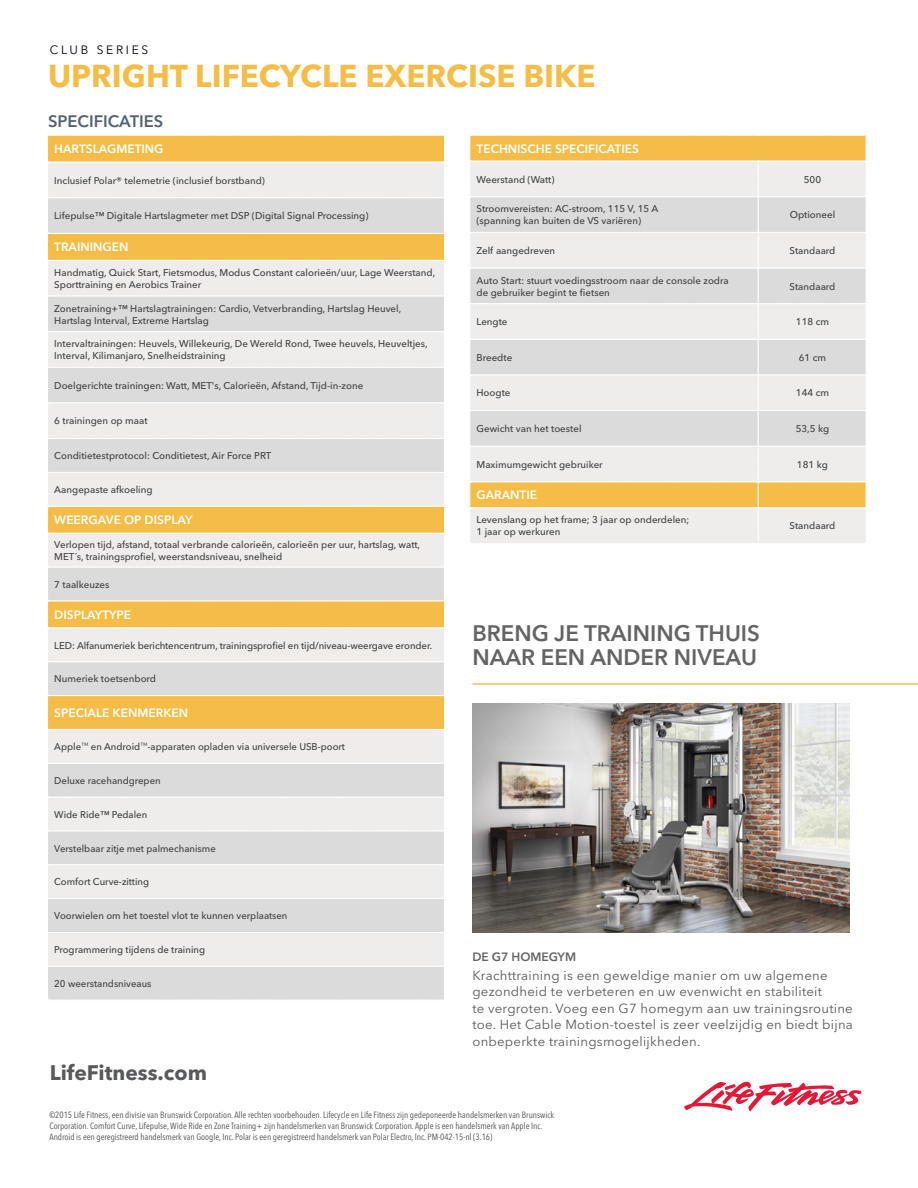
<style>
.page{position:relative;width:918px;height:1188px;background:#fff}
.page>*{position:absolute;margin:0;border:0;box-sizing:border-box;transform-origin:0 0}
.t1{font:700 31.35px "Avenir Next LT Pro";color:#f5bd47}
.t2{font:600 22.2px/24px "Avenir Next LT Pro";color:#636466}
.t3{font:700 20.85px "Avenir Next LT Pro";color:#58595b}
.t4{font:600 16.5px "Avenir Next LT Pro";color:#546371}
.t5{font:13.2px/16.5px "Avenir Next LT Pro";letter-spacing:.02em;color:#58595b}
.t6{font:600 12px "Avenir Next LT Pro";color:#fff}
.t7{font:600 12px "Avenir Next LT Pro";color:#636466}
.t8{font:12px "Avenir Next LT Pro";letter-spacing:.225em;color:#000}
.t9{font:500 9.75px/12px "Avenir Next LT Pro";color:#414042}
.t10{font:condensed 9px/10.8px "Avenir Next LT Pro";color:#4d4d4f}
</style>
<div class="page">
<svg style="left:684px;top:1082px;width:178px;height:29px"></svg>
<svg style="left:469px;top:135px;width:397px;height:408px;background:#e9e1d3"></svg>
<svg style="left:48px;top:135px;width:396px;height:865px;background:#e8dfcc"></svg>
<hr style="left:472px;top:683px;width:446px;height:2px;background:#f5bd47">
<img style="left:472px;top:703px;width:378px;height:229px">
<p class="t8" style="left:50px;top:43px;width:100px">CLUB SERIES</p>
<h1 class="t1" style="left:48px;top:56px;width:549px">UPRIGHT LIFECYCLE EXERCISE BIKE</h1>
<h3 class="t4" style="left:48px;top:111px;width:117px">SPECIFICATIES</h3>
<p class="t6" style="left:54px;top:142px;width:111px">HARTSLAGMETING</p>
<p class="t9" style="left:54px;top:174px;width:212px">Inclusief Polar® telemetrie (inclusief borstband)</p>
<p class="t9" style="left:54px;top:210px;width:316px">Lifepulse™ Digitale Hartslagmeter met DSP (Digital Signal Processing)</p>
<p class="t6" style="left:54px;top:240px;width:76px">TRAININGEN</p>
<p class="t9" style="left:54px;top:266px;width:383px">Handmatig, Quick Start, Fietsmodus, Modus Constant calorieën/uur, Lage Weerstand,<br>Sporttraining en Aerobics Trainer</p>
<p class="t9" style="left:54px;top:302px;width:348px">Zonetraining+™ Hartslagtrainingen: Cardio, Vetverbranding, Hartslag Heuvel,<br>Hartslag Interval, Extreme Hartslag</p>
<p class="t9" style="left:54px;top:338px;width:375px">Intervaltrainingen: Heuvels, Willekeurig, De Wereld Rond, Twee heuvels, Heuveltjes,<br>Interval, Kilimanjaro, Snelheidstraining</p>
<p class="t9" style="left:54px;top:379px;width:310px">Doelgerichte trainingen: Watt, MET's, Calorieën, Afstand, Tijd-in-zone</p>
<p class="t9" style="left:54px;top:415px;width:95px">6 trainingen op maat</p>
<p class="t9" style="left:54px;top:450px;width:219px">Conditietestprotocol: Conditietest, Air Force PRT</p>
<p class="t9" style="left:54px;top:484px;width:100px">Aangepaste afkoeling</p>
<p class="t6" style="left:54px;top:513px;width:140px">WEERGAVE OP DISPLAY</p>
<p class="t9" style="left:54px;top:538px;width:367px">Verlopen tijd, afstand, totaal verbrande calorieën, calorieën per uur, hartslag, watt,<br>MET´s, trainingsprofiel, weerstandsniveau, snelheid</p>
<p class="t9" style="left:54px;top:578px;width:57px">7 taalkeuzes</p>
<p class="t6" style="left:54px;top:607px;width:78px">DISPLAYTYPE</p>
<p class="t9" style="left:54px;top:639px;width:380px">LED: Alfanumeriek berichtencentrum, trainingsprofiel en tijd/niveau-weergave eronder.</p>
<p class="t9" style="left:54px;top:673px;width:103px">Numeriek toetsenbord</p>
<p class="t6" style="left:54px;top:706px;width:135px">SPECIALE KENMERKEN</p>
<p class="t9" style="left:54px;top:741px;width:292px">Apple<sup>™</sup> en Android<sup>™</sup>-apparaten opladen via universele USB-poort</p>
<p class="t9" style="left:54px;top:774px;width:108px">Deluxe racehandgrepen</p>
<p class="t9" style="left:54px;top:808px;width:94px">Wide Ride™ Pedalen</p>
<p class="t9" style="left:54px;top:842px;width:163px">Verstelbaar zitje met palmechanisme</p>
<p class="t9" style="left:54px;top:876px;width:96px">Comfort Curve-zitting</p>
<p class="t9" style="left:54px;top:910px;width:235px">Voorwielen om het toestel vlot te kunnen verplaatsen</p>
<p class="t9" style="left:54px;top:944px;width:152px">Programmering tijdens de training</p>
<p class="t9" style="left:54px;top:978px;width:99px">20 weerstandsniveaus</p>
<h3 class="t3" style="left:50px;top:1060px;width:159px">LifeFitness.com</h3>
<p class="t6" style="left:477px;top:141px;width:164px">TECHNISCHE SPECIFICATIES</p>
<p class="t9" style="left:477px;top:173px;width:79px">Weerstand (Watt)</p>
<p class="t9" style="left:804px;top:173px;width:19px">500</p>
<p class="t9" style="left:477px;top:203px;width:184px">Stroomvereisten: AC-stroom, 115 V, 15 A (spanning kan buiten de VS variëren)</p>
<p class="t9" style="left:790px;top:209px;width:47px">Optioneel</p>
<p class="t9" style="left:477px;top:244px;width:80px">Zelf aangedreven</p>
<p class="t9" style="left:790px;top:244px;width:47px">Standaard</p>
<p class="t9" style="left:477px;top:274px;width:254px">Auto Start: stuurt voedingsstroom naar de console zodra de gebruiker begint te fietsen</p>
<p class="t9" style="left:790px;top:280px;width:47px">Standaard</p>
<p class="t9" style="left:477px;top:316px;width:33px">Lengte</p>
<p class="t9" style="left:796px;top:316px;width:35px">118 cm</p>
<p class="t9" style="left:477px;top:351px;width:37px">Breedte</p>
<p class="t9" style="left:799px;top:351px;width:29px">61 cm</p>
<p class="t9" style="left:477px;top:387px;width:35px">Hoogte</p>
<p class="t9" style="left:796px;top:387px;width:35px">144 cm</p>
<p class="t9" style="left:477px;top:423px;width:107px">Gewicht van het toestel</p>
<p class="t9" style="left:796px;top:423px;width:35px">53,5 kg</p>
<p class="t9" style="left:477px;top:458px;width:128px">Maximumgewicht gebruiker</p>
<p class="t9" style="left:797px;top:458px;width:33px">181 kg</p>
<p class="t6" style="left:477px;top:488px;width:62px">GARANTIE</p>
<p class="t9" style="left:477px;top:514px;width:214px">Levenslang op het frame; 3 jaar op onderdelen;<br>1 jaar op werkuren</p>
<p class="t9" style="left:790px;top:520px;width:47px">Standaard</p>
<h2 class="t2" style="left:472px;top:621px;width:289px">BRENG JE TRAINING THUIS<br>NAAR EEN ANDER NIVEAU</h2>
<p class="t7" style="left:472px;top:949px;width:105px">DE G7 HOMEGYM</p>
<p class="t5" style="left:472px;top:967px;width:382px">Krachttraining is een geweldige manier om uw algemene gezondheid te verbeteren en uw evenwicht en stabiliteit<br>te vergroten. Voeg een G7 homegym aan uw trainingsroutine toe. Het Cable Motion-toestel is zeer veelzijdig en biedt bijna onbeperkte trainingsmogelijkheden.</p>
<p class="t10" style="left:50px;top:1110px;width:506px">©2015 Life Fitness, een divisie van Brunswick Corporation. Alle rechten voorbehouden. Lifecycle en Life Fitness zijn gedeponeerde handelsmerken van Brunswick<br>Corporation. Comfort Curve, Lifepulse, Wide Ride en Zone Training+ zijn handelsmerken van Brunswick Corporation. Apple is een handelsmerk van Apple Inc.<br>Android is een geregistreerd handelsmerk van Google, Inc. Polar is een geregistreerd handelsmerk van Polar Electro, Inc. PM-042-15-nl (3.16)</p>
</div>
